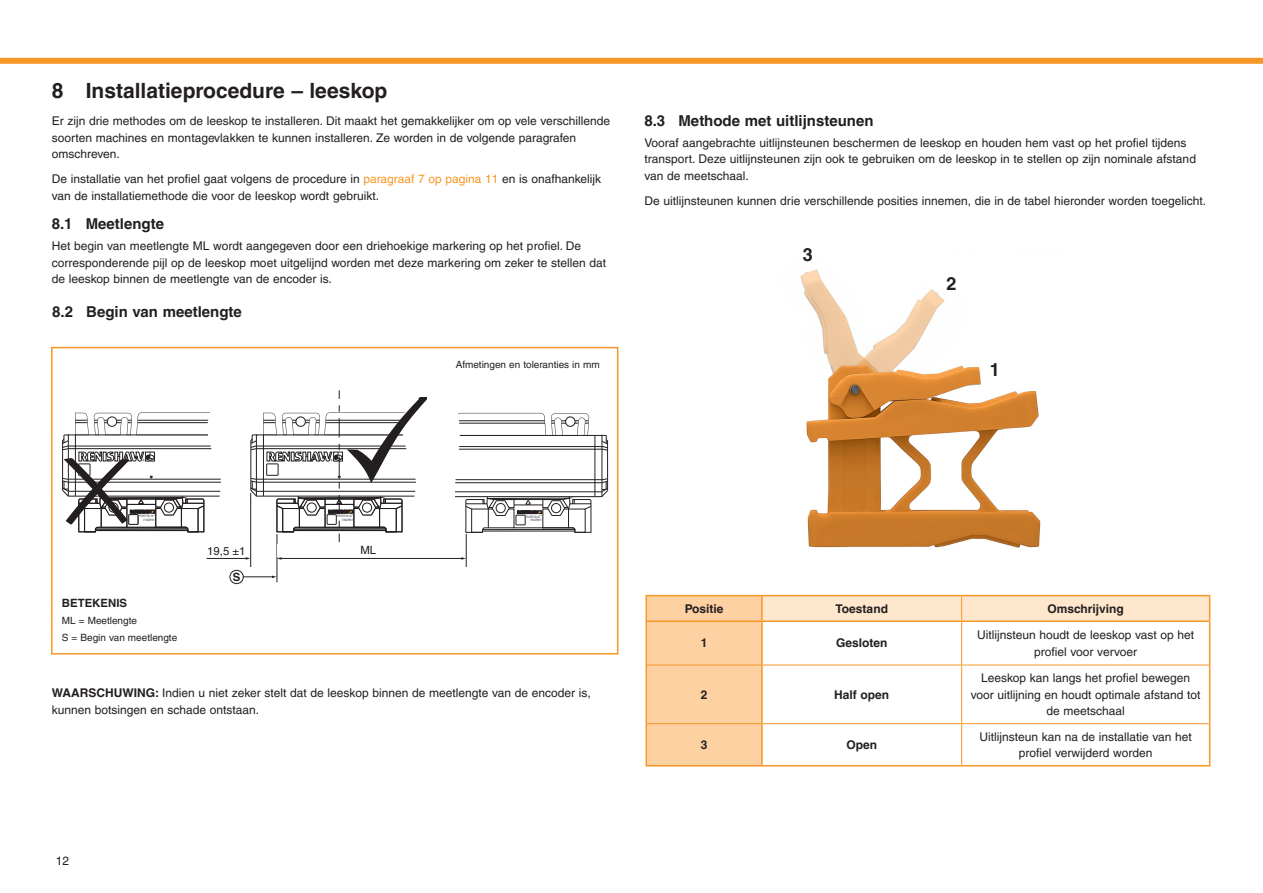
<style>
.page{position:relative;width:1263px;height:893px;background:#fff}
.page>*{position:absolute;margin:0;border:0;box-sizing:border-box;transform-origin:0 0}
.t1{font:700 21px "Helvetica LT Pro";color:#231f20}
.Numbers_12pt_bold{font:700 18px "Helvetica LT Pro";color:#231f20}
.t2{font:700 15px "Helvetica LT Pro";color:#231f20}
.Text_8_on_11_Roman{font:12px/16.5px "Helvetica LT Pro";color:#231f20}
.Text_8_on_11_Bold__s{font:700 12px "Helvetica LT Pro";color:#231f20}
.Annotation_8_on_9_bo{font:700 11.4px "Helvetica LT Pro";color:#231f20}
.Annotation_8_on_9__r{font:11.4px "Helvetica LT Pro";color:#231f20}
.Footnote__7_9__Roman{font:10.05px "Helvetica LT Pro";color:#231f20}
.t3{font:700 3.15px/3.6px "Helvetica LT Pro";color:#6c6d70}
.s1{color:#f79727}
.s2{font-weight:700}
</style>
<div class="page">
<div style="left:0;top:58px;width:1263px;height:6px;background:#f79727"></div>
<img style="left:800px;top:269px;width:241px;height:279px">
<div style="left:51px;top:347px;width:567px;height:308px;border:2px solid #f79727"></div>
<hr style="left:250px;top:493px;width:1px;height:74px;background:#231f20">
<hr style="left:466px;top:534px;width:1px;height:33px;background:#231f20">
<hr style="left:277px;top:534px;width:1px;height:48px;background:#231f20">
<hr style="left:206px;top:558px;width:41px;height:1px;background:#231f20">
<hr style="left:243px;top:577px;width:30px;height:1px;background:#231f20">
<hr style="left:281px;top:558px;width:181px;height:1px;background:#231f20">
<svg style="left:461px;top:557px;width:5px;height:3px"></svg>
<div style="left:230px;top:570px;width:13px;height:14px;border:1px solid #231f20;border-radius:50%"></div>
<svg style="left:62px;top:390px;width:547px;height:152px"></svg>
<div style="left:277px;top:544px;width:182px;height:12px;background:#fff"></div>
<img style="left:62px;top:453px;width:69px;height:73px">
<img style="left:347px;top:398px;width:80px;height:84px">
<hr style="left:645px;top:596px;width:2px;height:24px;background:#f79727">
<svg style="left:646px;top:596px;width:564px;height:169px"></svg>
<hr style="left:645px;top:622px;width:2px;height:43px;background:#f79727">
<hr style="left:1209px;top:622px;width:1px;height:43px;background:#f79727">
<hr style="left:645px;top:665px;width:2px;height:59px;background:#f79727">
<hr style="left:1209px;top:665px;width:1px;height:59px;background:#f79727">
<hr style="left:645px;top:724px;width:2px;height:41px;background:#f79727">
<hr style="left:1209px;top:724px;width:1px;height:41px;background:#f79727">
<hr style="left:645px;top:765px;width:117px;height:1px;background:#f79727">
<hr style="left:762px;top:765px;width:200px;height:1px;background:#f79727">
<hr style="left:962px;top:765px;width:248px;height:1px;background:#f79727">
<hr style="left:645px;top:595px;width:117px;height:1px;background:#f79727">
<hr style="left:762px;top:595px;width:200px;height:1px;background:#f79727">
<hr style="left:962px;top:595px;width:248px;height:1px;background:#f79727">
<hr style="left:645px;top:620px;width:117px;height:2px;background:#f79727">
<hr style="left:762px;top:620px;width:200px;height:2px;background:#f79727">
<hr style="left:962px;top:620px;width:248px;height:2px;background:#f79727">
<hr style="left:761px;top:596px;width:2px;height:24px;background:#f79727">
<hr style="left:761px;top:622px;width:2px;height:43px;background:#f79727">
<hr style="left:761px;top:665px;width:2px;height:59px;background:#f79727">
<hr style="left:761px;top:724px;width:2px;height:41px;background:#f79727">
<p class="t1" style="left:52px;top:77px;width:337px">8 Installatieprocedure – leeskop</p>
<p class="Text_8_on_11_Roman" style="left:52px;top:113px;width:560px">Er zijn drie methodes om de leeskop te installeren. Dit maakt het gemakkelijker om op vele verschillende soorten machines en montagevlakken te kunnen installeren. Ze worden in de volgende paragrafen omschreven.</p>
<p class="Text_8_on_11_Roman" style="left:52px;top:171px;width:551px">De installatie van het profiel gaat volgens de procedure in <span class="s1">paragraaf 7 op pagina 11</span> en is onafhankelijk van de installatiemethode die voor de leeskop wordt gebruikt.</p>
<p class="t2" style="left:52px;top:215px;width:114px">8.1 Meetlengte</p>
<p class="Text_8_on_11_Roman" style="left:52px;top:238px;width:556px">Het begin van meetlengte ML wordt aangegeven door een driehoekige markering op het profiel. De corresponderende pijl op de leeskop moet uitgelijnd worden met deze markering om zeker te stellen dat de leeskop binnen de meetlengte van de encoder is.</p>
<p class="t2" style="left:52px;top:302px;width:191px">8.2 Begin van meetlengte</p>
<p class="Footnote__7_9__Roman" style="left:456px;top:359px;width:146px">Afmetingen en toleranties in mm</p>
<p class="t2" style="left:644px;top:112px;width:231px">8.3 Methode met uitlijnsteunen</p>
<p class="Text_8_on_11_Roman" style="left:644px;top:134px;width:553px">Vooraf aangebrachte uitlijnsteunen beschermen de leeskop en houden hem vast op het profiel tijdens transport. Deze uitlijnsteunen zijn ook te gebruiken om de leeskop in te stellen op zijn nominale afstand van de meetschaal.</p>
<p class="Text_8_on_11_Roman" style="left:644px;top:192px;width:563px">De uitlijnsteunen kunnen drie verschillende posities innemen, die in de tabel hieronder worden toegelicht.</p>
<p class="Numbers_12pt_bold" style="left:803px;top:244px;width:12px">3</p>
<p class="Numbers_12pt_bold" style="left:946px;top:272px;width:12px">2</p>
<p class="Numbers_12pt_bold" style="left:990px;top:358px;width:12px">1</p>
<p class="t3" style="left:143px;top:514px;width:13px;text-indent:-5px">FORTiS-S<br>73QR91</p>
<p class="t3" style="left:342px;top:514px;width:13px;text-indent:-5px">FORTiS-S<br>73QR91</p>
<p class="t3" style="left:530px;top:515px;width:13px;text-indent:-5px">FORTiS-S<br>73QR91</p>
<p class="Annotation_8_on_9__r" style="left:207px;top:544px;width:40px">19,5 ±1</p>
<p class="Annotation_8_on_9__r" style="left:360px;top:544px;width:17px">ML</p>
<p class="Annotation_8_on_9_bo" style="left:62px;top:596px;width:67px">BETEKENIS</p>
<p class="Footnote__7_9__Roman" style="left:62px;top:615px;width:77px">ML = Meetlengte</p>
<p class="Footnote__7_9__Roman" style="left:62px;top:632px;width:117px">S = Begin van meetlengte</p>
<p class="Annotation_8_on_9_bo" style="left:233px;top:570px;width:9px">S</p>
<p class="Text_8_on_11_Roman" style="left:52px;top:685px;width:540px"><span class="s2">WAARSCHUWING:</span> Indien u niet zeker stelt dat de leeskop binnen de meetlengte van de encoder is, kunnen botsingen en schade ontstaan.</p>
<p class="Text_8_on_11_Roman" style="left:56px;top:853px;width:15px">12</p>
<p class="Text_8_on_11_Bold__s" style="left:685px;top:601px;width:40px">Positie</p>
<p class="Text_8_on_11_Bold__s" style="left:836px;top:601px;width:54px">Toestand</p>
<p class="Text_8_on_11_Bold__s" style="left:1047px;top:601px;width:78px">Omschrijving</p>
<p class="Text_8_on_11_Bold__s" style="left:701px;top:636px;width:8px">1</p>
<p class="Text_8_on_11_Bold__s" style="left:836px;top:636px;width:53px">Gesloten</p>
<p class="Text_8_on_11_Roman" style="left:977px;top:627px;width:218px;text-align:center">Uitlijnsteun houdt de leeskop vast op het profiel voor vervoer</p>
<p class="Text_8_on_11_Bold__s" style="left:701px;top:687px;width:8px">2</p>
<p class="Text_8_on_11_Bold__s" style="left:834px;top:687px;width:57px">Half open</p>
<p class="Text_8_on_11_Roman" style="left:971px;top:670px;width:231px;text-align:center">Leeskop kan langs het profiel bewegen voor uitlijning en houdt optimale afstand tot de meetschaal</p>
<p class="Text_8_on_11_Bold__s" style="left:701px;top:737px;width:8px">3</p>
<p class="Text_8_on_11_Bold__s" style="left:846px;top:737px;width:32px">Open</p>
<p class="Text_8_on_11_Roman" style="left:979px;top:728px;width:214px;text-align:center">Uitlijnsteun kan na de installatie van het profiel verwijderd worden</p>
</div>
